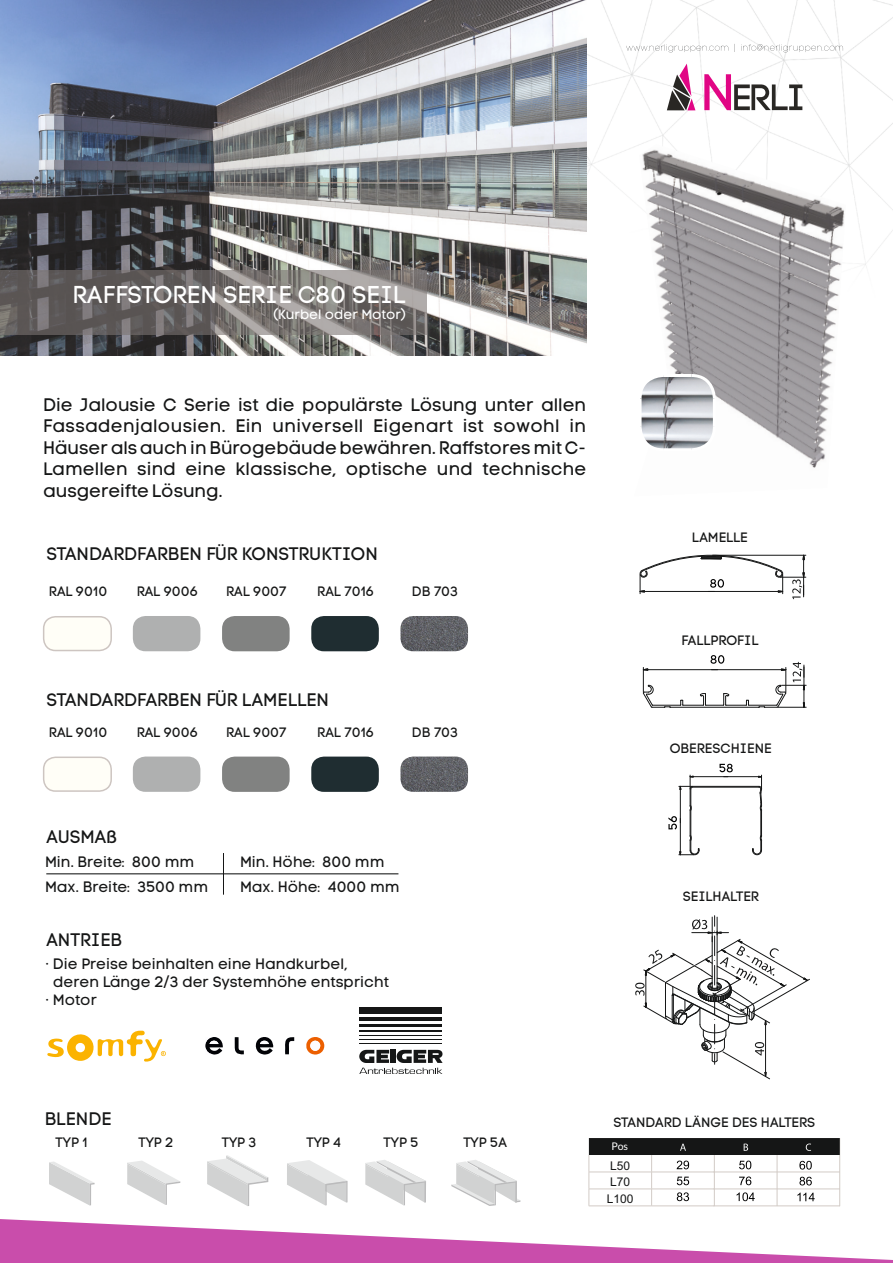
<style>
.page{position:relative;width:893px;height:1263px;background:#fff}
.page>*{position:absolute;margin:0;border:0;box-sizing:border-box;transform-origin:0 0}
.t1{font:24.15px "Code Pro LC";color:#fff}
.t2{font:18px/21.6px "Code Pro LC";color:#151616;text-align:justify}
.t3{font:15px "Code Pro LC";color:#151616}
.t4{font:13.5px "Code Pro LC";color:#151616}
.t5{font:13.5px "Code Pro LC";color:#fff}
.t6{font:12px/16.5px "Arial";color:#151616}
.t7{font:10.5px "Lato";color:#fff}
</style>
<div class="page">
<img style="left:586px;top:0;width:307px;height:309px">
<svg style="left:704px;top:74px;width:98px;height:36px"></svg>
<svg style="left:667px;top:64px;width:28px;height:46px"></svg>
<svg style="left:626px;top:44px;width:217px;height:9px"></svg>
<img style="left:0;top:0;width:586px;height:355px">
<div style="left:0;top:270px;width:427px;height:65px;background:#7c7573;opacity:.6"></div>
<img style="left:634px;top:144px;width:212px;height:324px">
<img style="left:640px;top:375px;width:74px;height:75px;border-radius:23px">
<svg style="left:639px;top:554px;width:167px;height:45px"></svg>
<svg style="left:642px;top:655px;width:164px;height:53px"></svg>
<hr style="left:693px;top:787px;width:66px;height:1px;background:#151616">
<hr style="left:693px;top:786px;width:66px;height:1px;background:#151616">
<hr style="left:693px;top:776px;width:65px;height:1px;background:#151616">
<svg style="left:752px;top:775px;width:10px;height:80px"></svg>
<svg style="left:719px;top:764px;width:14px;height:13px"></svg>
<svg style="left:668px;top:775px;width:32px;height:81px"></svg>
<svg style="left:635px;top:916px;width:175px;height:164px"></svg>
<svg style="left:43px;top:756px;width:69px;height:36px"></svg>
<div style="left:133px;top:756px;width:67px;height:36px;background:#afb0b0;border-radius:13px"></div>
<div style="left:311px;top:756px;width:68px;height:36px;background:#1f2d31;border-radius:13px"></div>
<div style="left:222px;top:756px;width:68px;height:36px;background:#818281;border-radius:13px"></div>
<img style="left:400px;top:756px;width:68px;height:36px;border-radius:13px">
<svg style="left:43px;top:616px;width:69px;height:35px"></svg>
<div style="left:133px;top:616px;width:67px;height:35px;background:#afb0b0;border-radius:13px"></div>
<div style="left:311px;top:616px;width:68px;height:35px;background:#1f2d31;border-radius:13px"></div>
<div style="left:222px;top:616px;width:68px;height:35px;background:#818281;border-radius:13px"></div>
<img style="left:400px;top:616px;width:68px;height:35px;border-radius:13px">
<svg style="left:47px;top:1031px;width:119px;height:30px"></svg>
<svg style="left:235px;top:1037px;width:9px;height:18px"></svg>
<svg style="left:255px;top:1037px;width:18px;height:17px"></svg>
<svg style="left:205px;top:1037px;width:18px;height:17px"></svg>
<svg style="left:306px;top:1037px;width:18px;height:17px"></svg>
<svg style="left:285px;top:1037px;width:9px;height:17px"></svg>
<div style="left:360px;top:1007px;width:82px;height:7px;background:#151616"></div>
<hr style="left:360px;top:1017px;width:82px;height:4px;background:#151616">
<hr style="left:360px;top:1024px;width:82px;height:3px;background:#151616">
<hr style="left:360px;top:1030px;width:82px;height:2px;background:#151616">
<hr style="left:360px;top:1035px;width:82px;height:1px;background:#151616">
<hr style="left:360px;top:1039px;width:82px;height:1px;background:#151616">
<hr style="left:360px;top:1043px;width:82px;height:1px;background:#151616">
<svg style="left:359px;top:1050px;width:84px;height:24px"></svg>
<svg style="left:637px;top:372px;width:29px;height:29px"></svg>
<hr style="left:639px;top:398px;width:3px;height:29px;background:#fff">
<svg style="left:637px;top:424px;width:29px;height:29px"></svg>
<hr style="left:663px;top:448px;width:28px;height:3px;background:#fff">
<svg style="left:688px;top:424px;width:29px;height:29px"></svg>
<hr style="left:713px;top:398px;width:3px;height:29px;background:#fff">
<svg style="left:688px;top:372px;width:29px;height:29px"></svg>
<hr style="left:663px;top:374px;width:28px;height:3px;background:#fff">
<svg style="left:0;top:1219px;width:893px;height:44px"></svg>
<svg style="left:589px;top:1138px;width:251px;height:68px"></svg>
<hr style="left:46px;top:873px;width:352px;height:1px;background:#151616">
<hr style="left:223px;top:853px;width:1px;height:42px;background:#151616">
<svg style="left:127px;top:1161px;width:53px;height:44px"></svg>
<svg style="left:287px;top:1160px;width:61px;height:45px"></svg>
<svg style="left:207px;top:1155px;width:61px;height:51px"></svg>
<svg style="left:49px;top:1161px;width:46px;height:44px"></svg>
<svg style="left:365px;top:1160px;width:61px;height:45px"></svg>
<svg style="left:451px;top:1160px;width:70px;height:46px"></svg>
<h1 class="t1" style="left:73px;top:284px;width:334px">RAFFSTOREN SERIE C80 SEIL</h1>
<p class="t5" style="left:273px;top:309px;width:134px">(Kurbel oder Motor)</p>
<p class="t2" style="left:43px;top:395px;width:545px">Die Jalousie C Serie ist die populärste Lösung unter allen Fassadenjalousien. Ein universell Eigenart ist sowohl in Häuser als auch in Bürogebäude bewähren. Raffstores mit C-Lamellen sind eine klassische, optische und technische ausgereifte Lösung.</p>
<p class="t2" style="left:46px;top:544px;width:333px">STANDARDFARBEN FÜR KONSTRUKTION</p>
<p class="t4" style="left:49px;top:586px;width:60px">RAL 9010</p>
<p class="t4" style="left:137px;top:586px;width:63px">RAL 9006</p>
<p class="t4" style="left:226px;top:586px;width:62px">RAL 9007</p>
<p class="t4" style="left:317px;top:586px;width:59px">RAL 7016</p>
<p class="t4" style="left:412px;top:586px;width:48px">DB 703</p>
<p class="t2" style="left:46px;top:690px;width:284px">STANDARDFARBEN FÜR LAMELLEN</p>
<p class="t4" style="left:49px;top:727px;width:60px">RAL 9010</p>
<p class="t4" style="left:137px;top:727px;width:63px">RAL 9006</p>
<p class="t4" style="left:226px;top:727px;width:62px">RAL 9007</p>
<p class="t4" style="left:317px;top:727px;width:59px">RAL 7016</p>
<p class="t4" style="left:412px;top:727px;width:48px">DB 703</p>
<p class="t2" style="left:46px;top:828px;width:73px">AUSMAß</p>
<p class="t3" style="left:45px;top:856px;width:151px">Min. Breite: 800 mm</p>
<p class="t3" style="left:240px;top:856px;width:146px">Min. Höhe: 800 mm</p>
<p class="t3" style="left:45px;top:880px;width:165px">Max. Breite: 3500 mm</p>
<p class="t3" style="left:240px;top:880px;width:161px">Max. Höhe: 4000 mm</p>
<p class="t2" style="left:46px;top:930px;width:77px">ANTRIEB</p>
<p class="t3" style="left:46px;top:958px;width:303px">· Die Preise beinhalten eine Handkurbel,</p>
<p class="t3" style="left:53px;top:976px;width:337px">deren Länge 2/3 der Systemhöhe entspricht</p>
<p class="t3" style="left:46px;top:994px;width:53px">· Motor</p>
<p class="t4" style="left:692px;top:532px;width:57px">LAMELLE</p>
<p class="t4" style="left:681px;top:635px;width:79px">FALLPROFIL</p>
<p class="t4" style="left:670px;top:743px;width:104px">OBERESCHIENE</p>
<p class="t4" style="left:683px;top:890px;width:78px">SEILHALTER</p>
<p class="t2" style="left:45px;top:1110px;width:68px">BLENDE</p>
<p class="t4" style="left:56px;top:1137px;width:33px">TYP 1</p>
<p class="t4" style="left:139px;top:1137px;width:36px">TYP 2</p>
<p class="t4" style="left:222px;top:1137px;width:36px">TYP 3</p>
<p class="t4" style="left:306px;top:1137px;width:37px">TYP 4</p>
<p class="t4" style="left:384px;top:1137px;width:36px">TYP 5</p>
<p class="t4" style="left:463px;top:1137px;width:45px">TYP 5A</p>
<p class="t4" style="left:613px;top:1116px;width:203px">STANDARD LÄNGE DES HALTERS</p>
<p class="t7" style="left:612px;top:1141px;width:18px">Pos</p>
<p class="t6" style="left:607px;top:1158px;width:28px">L50<br>L70<br>L100</p>
</div>
